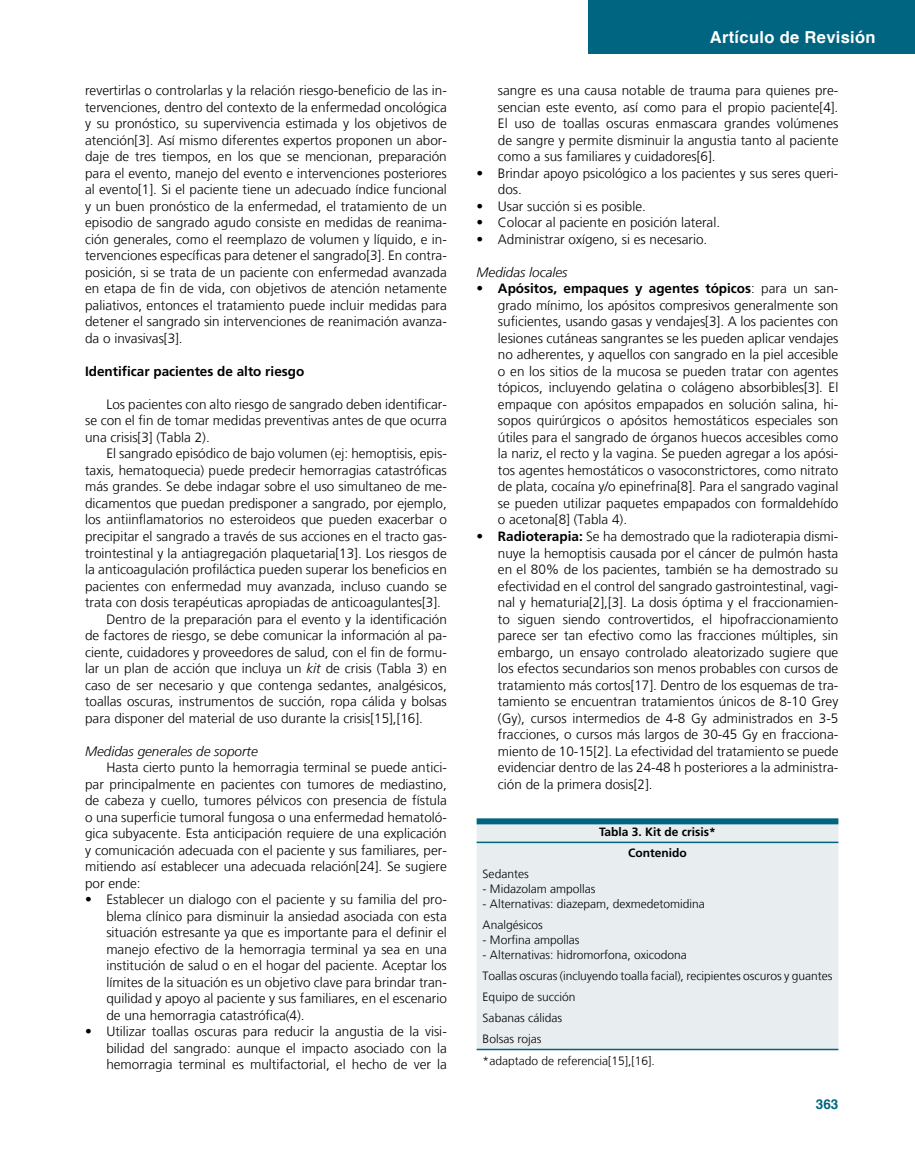
<style>
.page{position:relative;width:915px;height:1170px;background:#fff}
.page>*{position:absolute;margin:0;border:0;box-sizing:border-box;transform-origin:0 0}
.t1{font:700 16.5px "Helvetica";letter-spacing:.02em;color:#fff}
.t2{font:300 13.5px/16.5px "Frutiger LT";color:#000;text-align:justify}
.t3{font:italic 300 13.5px "Frutiger LT";color:#000}
.t4{font:700 13.5px "Frutiger";color:#000}
.t5{font:700 13.5px "Helvetica";color:#006580}
._3tabla-corresponden{font:300 12px "Frutiger LT";color:#000}
._3tabla-corresponden-2{font:700 12px "Frutiger";color:#000}
.s1{font-style:italic}
.s2{font-family:"Frutiger";font-weight:700}
</style>
<div class="page">
<div style="left:588px;top:0;width:326px;height:54px;background:#006580"></div>
<div style="left:476px;top:824px;width:362px;height:224px;background:#e8edf0"></div>
<div style="left:476px;top:818px;width:362px;height:6px;background:#006580"></div>
<hr style="left:476px;top:841px;width:362px;height:2px;background:#006580">
<hr style="left:476px;top:1048px;width:362px;height:2px;background:#006580">
<p class="t2" style="left:85px;top:82px;width:363px">revertirlas o controlarlas y la relación riesgo-beneficio de las in&shy;tervenciones, dentro del contexto de la enfermedad oncológica y su pronóstico, su supervivencia estimada y los objetivos de atención[3]. Así mismo diferentes expertos proponen un abor&shy;daje de tres tiempos, en los que se mencionan, preparación para el evento, manejo del evento e intervenciones posteriores al evento[1]. Si el paciente tiene un adecuado índice funcional y un buen pronóstico de la enfermedad, el tratamiento de un episodio de sangrado agudo consiste en medidas de reanima&shy;ción generales, como el reemplazo de volumen y líquido, e in&shy;tervenciones específicas para detener el sangrado[3]. En contra&shy;posición, si se trata de un paciente con enfermedad avanzada en etapa de fin de vida, con objetivos de atención netamente paliativos, entonces el tratamiento puede incluir medidas para detener el sangrado sin intervenciones de reanimación avanza&shy;da o invasivas[3].</p>
<p class="t4" style="left:85px;top:363px;width:221px">Identificar pacientes de alto riesgo</p>
<p class="t2" style="left:85px;top:396px;width:363px;text-indent:21px">Los pacientes con alto riesgo de sangrado deben identificar&shy;se con el fin de tomar medidas preventivas antes de que ocurra una crisis[3] (Tabla 2).</p>
<p class="t2" style="left:85px;top:445px;width:363px;text-indent:21px">El sangrado episódico de bajo volumen (ej: hemoptisis, epis&shy;taxis, hematoquecia) puede predecir hemorragias catastróficas más grandes. Se debe indagar sobre el uso simultaneo de me&shy;dicamentos que puedan predisponer a sangrado, por ejemplo, los antiinflamatorios no esteroideos que pueden exacerbar o precipitar el sangrado a través de sus acciones en el tracto gas&shy;trointestinal y la antiagregación plaquetaria[13]. Los riesgos de la anticoagulación profiláctica pueden superar los beneficios en pacientes con enfermedad muy avanzada, incluso cuando se trata con dosis terapéuticas apropiadas de anticoagulantes[3].</p>
<p class="t2" style="left:85px;top:610px;width:363px;text-indent:21px">Dentro de la preparación para el evento y la identificación de factores de riesgo, se debe comunicar la información al pa&shy;ciente, cuidadores y proveedores de salud, con el fin de formu&shy;lar un plan de acción que incluya un <span class="s1">kit</span> de crisis (Tabla 3) en caso de ser necesario y que contenga sedantes, analgésicos, toallas oscuras, instrumentos de succión, ropa cálida y bolsas para disponer del material de uso durante la crisis[15],[16].</p>
<p class="t3" style="left:85px;top:743px;width:174px">Medidas generales de soporte</p>
<p class="t2" style="left:85px;top:759px;width:363px;text-indent:21px">Hasta cierto punto la hemorragia terminal se puede antici&shy;par principalmente en pacientes con tumores de mediastino, de cabeza y cuello, tumores pélvicos con presencia de fístula o una superficie tumoral fungosa o una enfermedad hematoló&shy;gica subyacente. Esta anticipación requiere de una explicación y comunicación adecuada con el paciente y sus familiares, per&shy;mitiendo así establecer una adecuada relación[24]. Se sugiere por ende:</p>
<p class="t2" style="left:106px;top:891px;width:342px;text-indent:-21px">• Establecer un dialogo con el paciente y su familia del pro&shy;blema clínico para disminuir la ansiedad asociada con esta situación estresante ya que es importante para el definir el manejo efectivo de la hemorragia terminal ya sea en una institución de salud o en el hogar del paciente. Aceptar los límites de la situación es un objetivo clave para brindar tran&shy;quilidad y apoyo al paciente y sus familiares, en el escenario de una hemorragia catastrófica(4).</p>
<p class="t2" style="left:106px;top:1023px;width:342px;text-indent:-21px">• Utilizar toallas oscuras para reducir la angustia de la visi&shy;bilidad del sangrado: aunque el impacto asociado con la hemorragia terminal es multifactorial, el hecho de ver la</p>
<p class="t1" style="left:709px;top:24px;width:167px">Artículo de Revisión</p>
<p class="t2" style="left:497px;top:82px;width:342px">sangre es una causa notable de trauma para quienes pre&shy;sencian este evento, así como para el propio paciente[4].<br>El uso de toallas oscuras enmascara grandes volúmenes de sangre y permite disminuir la angustia tanto al paciente como a sus familiares y cuidadores[6].</p>
<p class="t2" style="left:497px;top:165px;width:342px;text-indent:-21px">• Brindar apoyo psicológico a los pacientes y sus seres queri&shy;dos.</p>
<p class="t2" style="left:476px;top:198px;width:171px">• Usar succión si es posible.</p>
<p class="t2" style="left:476px;top:214px;width:245px">• Colocar al paciente en posición lateral.</p>
<p class="t2" style="left:476px;top:231px;width:232px">• Administrar oxígeno, si es necesario.</p>
<p class="t3" style="left:476px;top:264px;width:92px">Medidas locales</p>
<p class="t2" style="left:497px;top:280px;width:342px;text-indent:-21px">• <span class="s2">Apósitos, empaques y agentes tópicos</span>: para un san&shy;grado mínimo, los apósitos compresivos generalmente son suficientes, usando gasas y vendajes[3]. A los pacientes con lesiones cutáneas sangrantes se les pueden aplicar vendajes no adherentes, y aquellos con sangrado en la piel accesible o en los sitios de la mucosa se pueden tratar con agentes tópicos, incluyendo gelatina o colágeno absorbibles[3]. El empaque con apósitos empapados en solución salina, hi&shy;sopos quirúrgicos o apósitos hemostáticos especiales son útiles para el sangrado de órganos huecos accesibles como la nariz, el recto y la vagina. Se pueden agregar a los apósi&shy;tos agentes hemostáticos o vasoconstrictores, como nitrato de plata, cocaína y/o epinefrina[8]. Para el sangrado vaginal se pueden utilizar paquetes empapados con formaldehído o acetona[8] (Tabla 4).</p>
<p class="t2" style="left:497px;top:528px;width:342px;text-indent:-21px">• <span class="s2">Radioterapia:</span> Se ha demostrado que la radioterapia dismi&shy;nuye la hemoptisis causada por el cáncer de pulmón hasta en el 80% de los pacientes, también se ha demostrado su efectividad en el control del sangrado gastrointestinal, vagi&shy;nal y hematuria[2],[3]. La dosis óptima y el fraccionamien&shy;to siguen siendo controvertidos, el hipofraccionamiento parece ser tan efectivo como las fracciones múltiples, sin embargo, un ensayo controlado aleatorizado sugiere que los efectos secundarios son menos probables con cursos de tratamiento más cortos[17]. Dentro de los esquemas de tra&shy;tamiento se encuentran tratamientos únicos de 8-10 Grey (Gy), cursos intermedios de 4-8 Gy administrados en 3-5 fracciones, o cursos más largos de 30-45 Gy en fracciona&shy;miento de 10-15[2]. La efectividad del tratamiento se puede evidenciar dentro de las 24-48 h posteriores a la administra&shy;ción de la primera dosis[2].</p>
<p class="_3tabla-corresponden-2" style="left:599px;top:825px;width:118px">Tabla 3. Kit de crisis*</p>
<p class="_3tabla-corresponden-2" style="left:628px;top:846px;width:60px">Contenido</p>
<p class="_3tabla-corresponden" style="left:482px;top:867px;width:48px">Sedantes</p>
<p class="_3tabla-corresponden" style="left:482px;top:882px;width:114px">- Midazolam ampollas</p>
<p class="_3tabla-corresponden" style="left:482px;top:897px;width:223px">- Alternativas: diazepam, dexmedetomidina</p>
<p class="_3tabla-corresponden" style="left:482px;top:918px;width:62px">Analgésicos</p>
<p class="_3tabla-corresponden" style="left:482px;top:933px;width:98px">- Morfina ampollas</p>
<p class="_3tabla-corresponden" style="left:482px;top:948px;width:206px">- Alternativas: hidromorfona, oxicodona</p>
<p class="_3tabla-corresponden" style="left:482px;top:969px;width:351px">Toallas oscuras (incluyendo toalla facial), recipientes oscuros y guantes</p>
<p class="_3tabla-corresponden" style="left:482px;top:990px;width:94px">Equipo de succión</p>
<p class="_3tabla-corresponden" style="left:482px;top:1011px;width:81px">Sabanas cálidas</p>
<p class="_3tabla-corresponden" style="left:482px;top:1032px;width:60px">Bolsas rojas</p>
<p class="_3tabla-corresponden" style="left:482px;top:1053px;width:174px">*adaptado de referencia[15],[16].</p>
<p class="t5" style="left:815px;top:1093px;width:24px">363</p>
</div>
